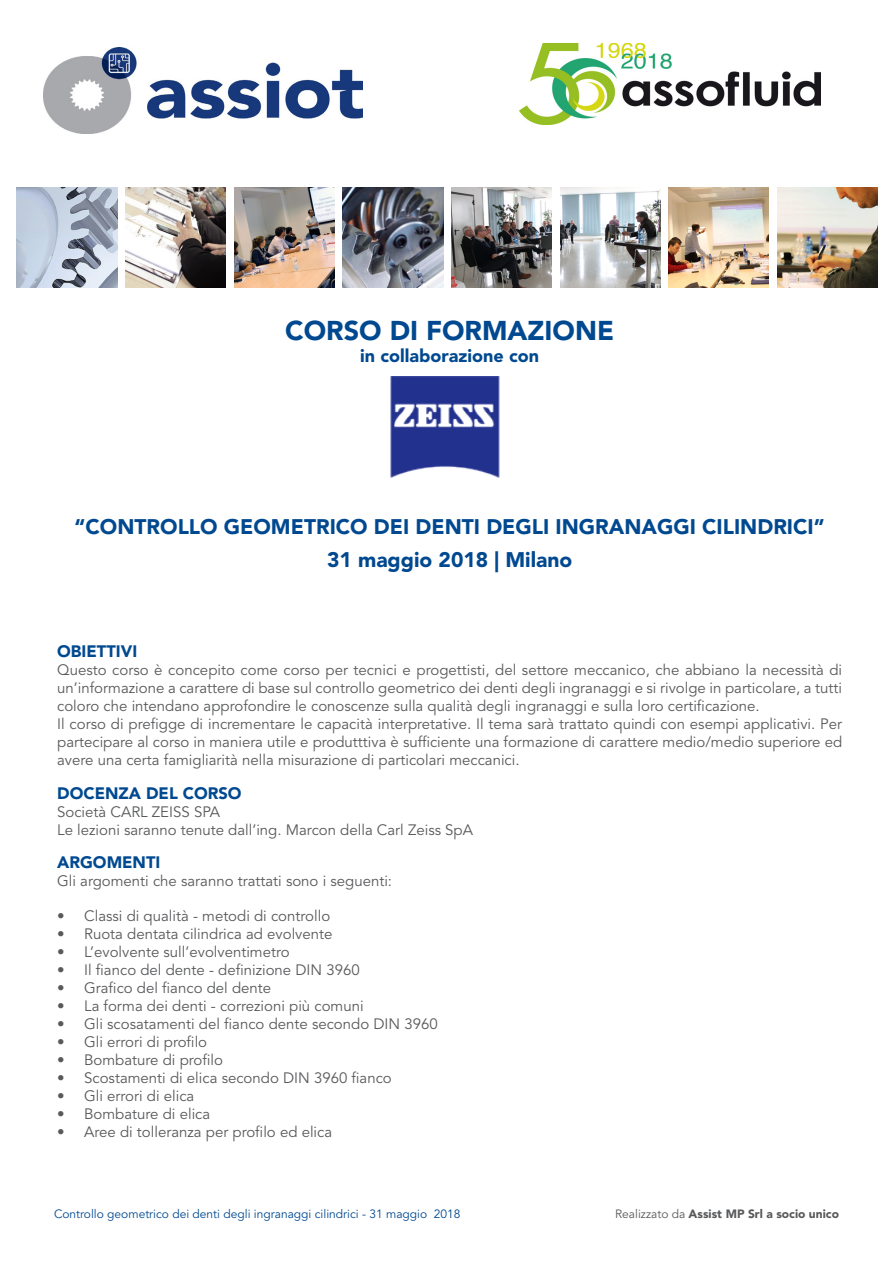
<style>
.page{position:relative;width:893px;height:1263px;background:#fff}
.page>*{position:absolute;margin:0;border:0;box-sizing:border-box;transform-origin:0 0}
.t1{font:900 27px "Avenir LT Std";color:#004990}
.t2{font:900 21px/33px "Avenir LT Std";color:#004990;text-align:center}
.t3{font:900 18px "Avenir LT Std";color:#004990}
.t4{font:900 16.5px "Avenir LT Std";color:#004990}
.t5{font:15px/18px "Avenir LT Std";color:#58595b}
.t6{font:12px "Avenir LT Std";color:#004990}
.t7{font:900 12px "Avenir LT Std";color:#58595b}
.s1{font-weight:400}
</style>
<div class="page">
<img style="left:17px;top:187px;width:100px;height:100px">
<img style="left:126px;top:187px;width:100px;height:100px">
<img style="left:234px;top:187px;width:100px;height:100px">
<img style="left:451px;top:187px;width:101px;height:100px">
<img style="left:343px;top:187px;width:100px;height:100px">
<img style="left:560px;top:187px;width:100px;height:100px">
<img style="left:669px;top:187px;width:100px;height:100px">
<img style="left:777px;top:187px;width:100px;height:100px">
<img style="left:520px;top:44px;width:301px;height:80px">
<img style="left:43px;top:47px;width:319px;height:86px">
<img style="left:390px;top:376px;width:110px;height:102px">
<h1 class="t1" style="left:285px;top:314px;width:330px">CORSO DI FORMAZIONE</h1>
<p class="t3" style="left:360px;top:344px;width:180px">in collaborazione con</p>
<h2 class="t2" style="left:75px;top:510px;width:752px">“CONTROLLO GEOMETRICO DEI DENTI DEGLI INGRANAGGI CILINDRICI”<br>31 maggio 2018 | Milano</h2>
<p class="t4" style="left:57px;top:641px;width:82px">OBIETTIVI</p>
<p class="t5" style="left:57px;top:661px;width:787px">Questo corso è concepito come corso per tecnici e progettisti, del settore meccanico, che abbiano la necessità di un’informazione a carattere di base sul controllo geometrico dei denti degli ingranaggi e si rivolge in particolare, a tutti coloro che intendano approfondire le conoscenze sulla qualità degli ingranaggi e sulla loro certificazione.<br>Il corso di prefigge di incrementare le capacità interpretative. Il tema sarà trattato quindi con esempi applicativi. Per partecipare al corso in maniera utile e produtttiva è sufficiente una formazione di carattere medio/medio superiore ed avere una certa famigliarità nella misurazione di particolari meccanici.</p>
<p class="t4" style="left:57px;top:783px;width:186px">DOCENZA DEL CORSO</p>
<p class="t5" style="left:57px;top:803px;width:417px">Società CARL ZEISS SPA<br>Le lezioni saranno tenute dall’ing. Marcon della Carl Zeiss SpA</p>
<p class="t4" style="left:57px;top:852px;width:105px">ARGOMENTI</p>
<p class="t5" style="left:57px;top:872px;width:336px">Gli argomenti che saranno trattati sono i seguenti:</p>
<p class="t5" style="left:57px;top:907px;width:275px">• Classi di qualità - metodi di controllo</p>
<p class="t5" style="left:57px;top:925px;width:277px">• Ruota dentata cilindrica ad evolvente</p>
<p class="t5" style="left:57px;top:943px;width:234px">• L’evolvente sull’evolventimetro</p>
<p class="t5" style="left:57px;top:961px;width:304px">• Il fianco del dente - definizione DIN 3960</p>
<p class="t5" style="left:57px;top:979px;width:215px">• Grafico del fianco del dente</p>
<p class="t5" style="left:57px;top:997px;width:308px">• La forma dei denti - correzioni più comuni</p>
<p class="t5" style="left:57px;top:1015px;width:382px">• Gli scosatamenti del fianco dente secondo DIN 3960</p>
<p class="t5" style="left:57px;top:1033px;width:151px">• Gli errori di profilo</p>
<p class="t5" style="left:57px;top:1051px;width:167px">• Bombature di profilo</p>
<p class="t5" style="left:57px;top:1069px;width:336px">• Scostamenti di elica secondo DIN 3960 fianco</p>
<p class="t5" style="left:57px;top:1087px;width:139px">• Gli errori di elica</p>
<p class="t5" style="left:57px;top:1105px;width:155px">• Bombature di elica</p>
<p class="t5" style="left:57px;top:1123px;width:277px">• Aree di tolleranza per profilo ed elica</p>
<p class="t6" style="left:54px;top:1207px;width:408px">Controllo geometrico dei denti degli ingranaggi cilindrici - 31 maggio 2018</p>
<p class="t7" style="left:615px;top:1206px;width:225px"><span class="s1">Realizzato da</span> Assist MP Srl a socio unico</p>
</div>
